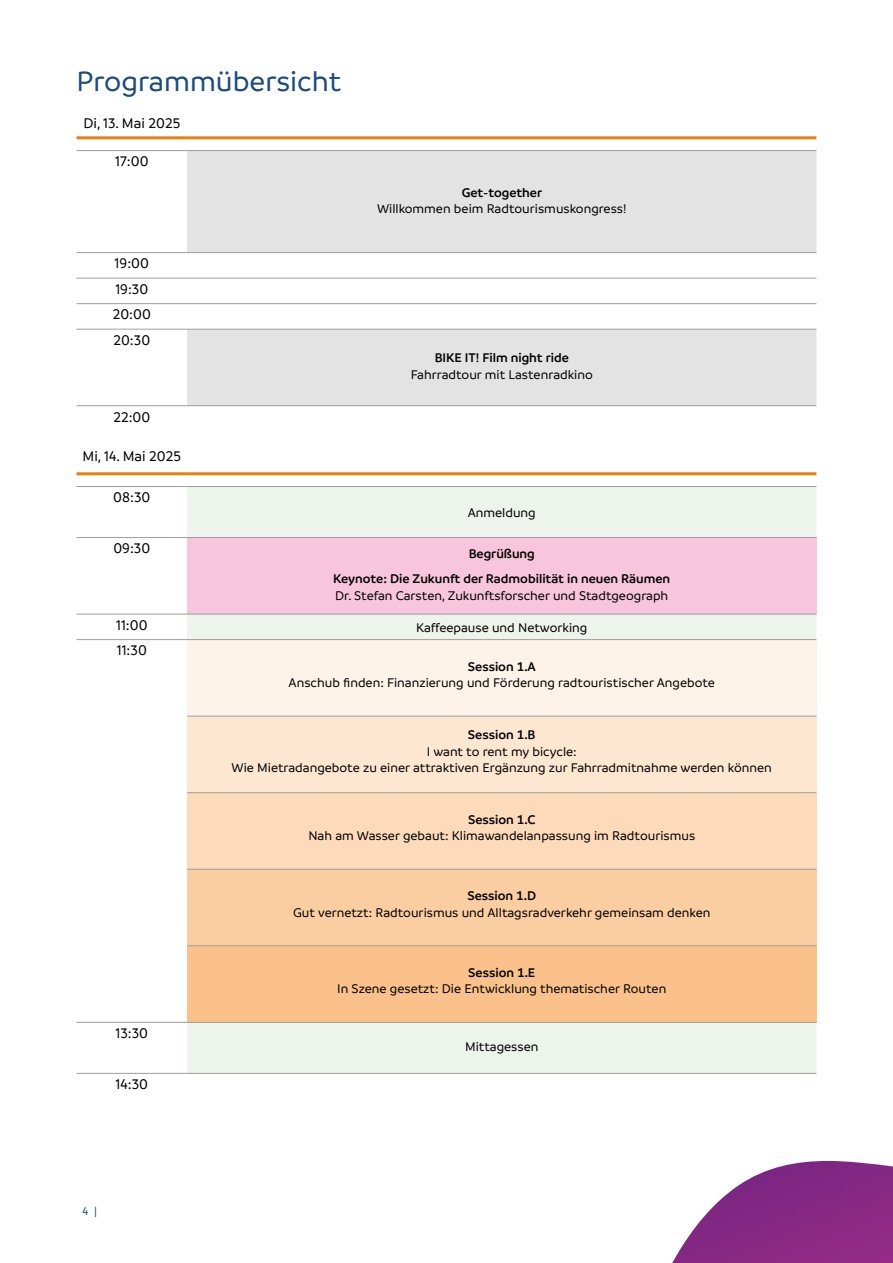
<style>
.page{position:relative;width:893px;height:1263px;background:#fff}
.page>*{position:absolute;margin:0;border:0;box-sizing:border-box;transform-origin:0 0}
.First_Headline_num_neue_Seite{font:500 30px "Branding";color:#1a4c7f}
.Tabelle_Headline{font:500 15px "Branding";color:#000}
.Tabelle_Event_center{font:500 13.5px/16.5px "Branding";color:#000}
.Tabelle_Event_center-2{font:600 13.5px "Branding";color:#000}
.t1{font:500 12px "Branding";color:#1a4c7f}
.s1{font-weight:600}
</style>
<div class="page">
<svg style="left:187px;top:151px;width:629px;height:254px;fill:#e3e3e3"></svg>
<div style="left:187px;top:487px;width:629px;height:586px;background:#ecf4eb"></div>
<div style="left:187px;top:537px;width:629px;height:77px;background:#f7c6dc"></div>
<div style="left:187px;top:640px;width:629px;height:76px;background:#fef3e8"></div>
<div style="left:187px;top:716px;width:629px;height:77px;background:#fee7d1"></div>
<div style="left:187px;top:793px;width:629px;height:76px;background:#fddbba"></div>
<div style="left:187px;top:869px;width:629px;height:77px;background:#fbcea2"></div>
<div style="left:187px;top:946px;width:629px;height:76px;background:#fac28a"></div>
<hr style="left:187px;top:150px;width:629px;height:1px;background:#9d9d9c">
<hr style="left:187px;top:278px;width:629px;height:1px;background:#9d9d9c">
<hr style="left:187px;top:303px;width:629px;height:1px;background:#9d9d9c">
<hr style="left:187px;top:537px;width:629px;height:1px;background:#9d9d9c">
<hr style="left:187px;top:614px;width:629px;height:1px;background:#9d9d9c">
<hr style="left:187px;top:486px;width:629px;height:1px;background:#9d9d9c">
<hr style="left:187px;top:136px;width:629px;height:3px;background:#ef7e09">
<hr style="left:77px;top:472px;width:110px;height:3px;background:#ef7e09">
<hr style="left:187px;top:472px;width:629px;height:3px;background:#ef7e09">
<hr style="left:77px;top:278px;width:110px;height:1px;background:#9d9d9c">
<hr style="left:77px;top:303px;width:110px;height:1px;background:#9d9d9c">
<hr style="left:187px;top:329px;width:629px;height:1px;background:#9d9d9c">
<hr style="left:187px;top:405px;width:629px;height:1px;background:#9d9d9c">
<hr style="left:187px;top:252px;width:629px;height:1px;background:#9d9d9c">
<hr style="left:187px;top:639px;width:629px;height:1px;background:#9d9d9c">
<hr style="left:187px;top:716px;width:629px;height:1px;background:#9d9d9c">
<hr style="left:187px;top:792px;width:629px;height:1px;background:#9d9d9c">
<hr style="left:187px;top:869px;width:629px;height:1px;background:#9d9d9c">
<hr style="left:187px;top:945px;width:629px;height:1px;background:#9d9d9c">
<hr style="left:77px;top:136px;width:110px;height:3px;background:#ef7e09">
<hr style="left:77px;top:150px;width:110px;height:1px;background:#9d9d9c">
<hr style="left:77px;top:639px;width:110px;height:1px;background:#9d9d9c">
<hr style="left:187px;top:1022px;width:629px;height:1px;background:#9d9d9c">
<hr style="left:77px;top:252px;width:110px;height:1px;background:#9d9d9c">
<hr style="left:77px;top:329px;width:110px;height:1px;background:#9d9d9c">
<hr style="left:77px;top:405px;width:110px;height:1px;background:#9d9d9c">
<hr style="left:77px;top:486px;width:110px;height:1px;background:#9d9d9c">
<hr style="left:77px;top:537px;width:110px;height:1px;background:#9d9d9c">
<hr style="left:77px;top:614px;width:110px;height:1px;background:#9d9d9c">
<hr style="left:77px;top:1022px;width:110px;height:1px;background:#9d9d9c">
<hr style="left:77px;top:1073px;width:110px;height:1px;background:#9d9d9c">
<hr style="left:187px;top:1073px;width:629px;height:1px;background:#9d9d9c">
<svg style="left:672px;top:1161px;width:221px;height:102px"></svg>
<p class="First_Headline_num_neue_Seite" style="left:77px;top:66px;width:266px">Programmübersicht</p>
<p class="Tabelle_Headline" style="left:83px;top:115px;width:98px">Di, 13. Mai 2025</p>
<p class="Tabelle_Headline" style="left:115px;top:154px;width:35px">17:00</p>
<p class="Tabelle_Headline" style="left:115px;top:256px;width:36px">19:00</p>
<p class="Tabelle_Headline" style="left:115px;top:281px;width:34px">19:30</p>
<p class="Tabelle_Headline" style="left:113px;top:307px;width:40px">20:00</p>
<p class="Tabelle_Headline" style="left:113px;top:332px;width:38px">20:30</p>
<p class="Tabelle_Headline" style="left:113px;top:409px;width:38px">22:00</p>
<p class="Tabelle_Headline" style="left:83px;top:448px;width:100px">Mi, 14. Mai 2025</p>
<p class="Tabelle_Headline" style="left:113px;top:490px;width:39px">08:30</p>
<p class="Tabelle_Event_center-2" style="left:462px;top:185px;width:82px">Get-together</p>
<p class="Tabelle_Event_center" style="left:377px;top:201px;width:251px">Willkommen beim Radtourismuskongress!</p>
<p class="Tabelle_Event_center-2" style="left:435px;top:351px;width:136px">BIKE IT! Film night ride</p>
<p class="Tabelle_Event_center" style="left:411px;top:366px;width:184px">Fahrradtour mit Lastenradkino</p>
<p class="Tabelle_Event_center" style="left:468px;top:505px;width:70px">Anmeldung</p>
<p class="Tabelle_Headline" style="left:113px;top:541px;width:38px">09:30</p>
<p class="Tabelle_Event_center-2" style="left:469px;top:546px;width:68px">Begrüßung</p>
<p class="Tabelle_Event_center" style="left:333px;top:571px;width:339px"><span class="s1">Keynote: Die Zukunft der Radmobilität in neuen Räumen<br></span>Dr. Stefan Carsten, Zukunftsforscher und Stadtgeograph</p>
<p class="Tabelle_Headline" style="left:116px;top:617px;width:33px">11:00</p>
<p class="Tabelle_Event_center" style="left:416px;top:619px;width:173px">Kaffeepause und Networking</p>
<p class="Tabelle_Headline" style="left:117px;top:643px;width:32px">11:30</p>
<p class="Tabelle_Event_center-2" style="left:468px;top:659px;width:69px">Session 1.A</p>
<p class="Tabelle_Event_center" style="left:289px;top:675px;width:428px">Anschub finden: Finanzierung und Förderung radtouristischer Angebote</p>
<p class="Tabelle_Event_center-2" style="left:468px;top:727px;width:69px">Session 1.B</p>
<p class="Tabelle_Event_center" style="left:427px;top:743px;width:151px">I want to rent my bicycle:</p>
<p class="Tabelle_Event_center" style="left:232px;top:759px;width:542px">Wie Mietradangebote zu einer attraktiven Ergänzung zur Fahrradmitnahme werden können</p>
<p class="Tabelle_Event_center-2" style="left:468px;top:812px;width:69px">Session 1.C</p>
<p class="Tabelle_Event_center" style="left:308px;top:828px;width:388px">Nah am Wasser gebaut: Klimawandelanpassung im Radtourismus</p>
<p class="Tabelle_Event_center-2" style="left:467px;top:889px;width:70px">Session 1.D</p>
<p class="Tabelle_Event_center" style="left:293px;top:904px;width:419px">Gut vernetzt: Radtourismus und Alltagsradverkehr gemeinsam denken</p>
<p class="Tabelle_Headline" style="left:115px;top:1025px;width:34px">13:30</p>
<p class="Tabelle_Headline" style="left:116px;top:1076px;width:34px">14:30</p>
<p class="t1" style="left:82px;top:1204px;width:16px">4 |</p>
<p class="Tabelle_Event_center-2" style="left:468px;top:965px;width:69px">Session 1.E</p>
<p class="Tabelle_Event_center" style="left:337px;top:981px;width:331px">In Szene gesetzt: Die Entwicklung thematischer Routen</p>
<p class="Tabelle_Event_center" style="left:465px;top:1038px;width:75px">Mittagessen</p>
</div>
